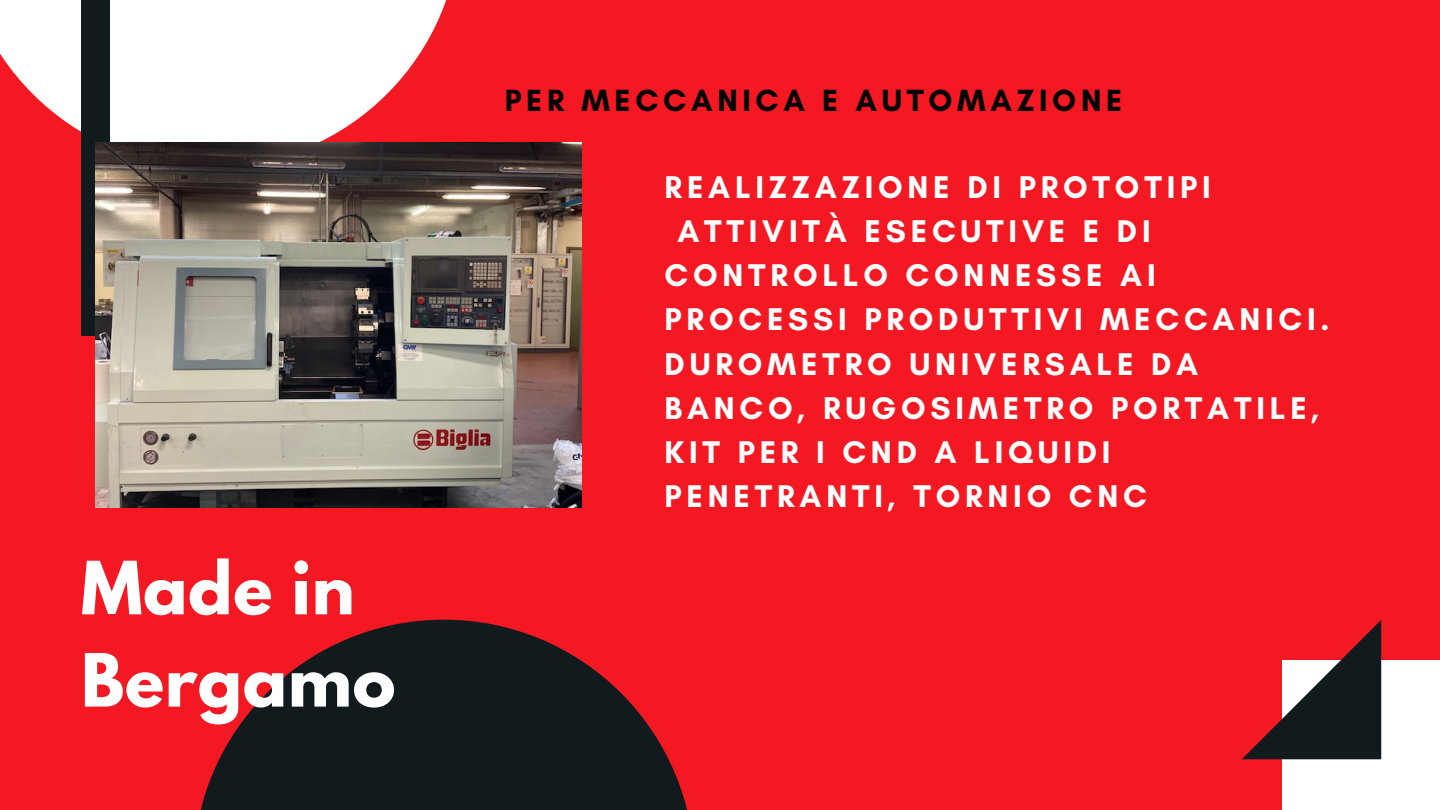
<style>
.page{position:relative;width:1440px;height:810px;background:#f41823}
.page>*{position:absolute;margin:0;border:0;box-sizing:border-box;transform-origin:0 0}
.t1{font:700 65px/92.2px "League Spartan";letter-spacing:.01em;color:#fff}
.t2{font:700 32px "Glacial Indifference";letter-spacing:.15em;color:#fff}
.t3{font:700 31.2px "Glacial Indifference";letter-spacing:.15em;color:#000}
</style>
<div class="page">
<svg style="left:0;top:0;width:460px;height:143px;fill:#fff"></svg>
<svg style="left:200px;top:620px;width:487px;height:190px;fill:#111b1e"></svg>
<div style="left:81px;top:0;width:29px;height:335px;background:#111b1e"></div>
<div style="left:1283px;top:661px;width:157px;height:149px;background:#fff"></div>
<svg style="left:1242px;top:620px;width:139px;height:139px"></svg>
<img style="left:95px;top:143px;width:486px;height:364px">
<h1 class="t1" style="left:81px;top:550px;width:316px">Made in<br>Bergamo</h1>
<p class="t3" style="left:505px;top:81px;width:619px">PER MECCANICA E AUTOMAZIONE</p>
<p class="t2" style="left:665px;top:167px;width:548px">REALIZZAZIONE DI PROTOTIPI</p>
<p class="t2" style="left:677px;top:211px;width:475px">ATTIVITÀ ESECUTIVE E DI</p>
<p class="t2" style="left:665px;top:256px;width:493px">CONTROLLO CONNESSE AI</p>
<p class="t2" style="left:665px;top:300px;width:667px">PROCESSI PRODUTTIVI MECCANICI.</p>
<p class="t2" style="left:665px;top:344px;width:535px">DUROMETRO UNIVERSALE DA</p>
<p class="t2" style="left:665px;top:388px;width:656px">BANCO, RUGOSIMETRO PORTATILE,</p>
<p class="t2" style="left:665px;top:433px;width:448px">KIT PER I CND A LIQUIDI</p>
<p class="t2" style="left:665px;top:477px;width:484px">PENETRANTI, TORNIO CNC</p>
</div>
